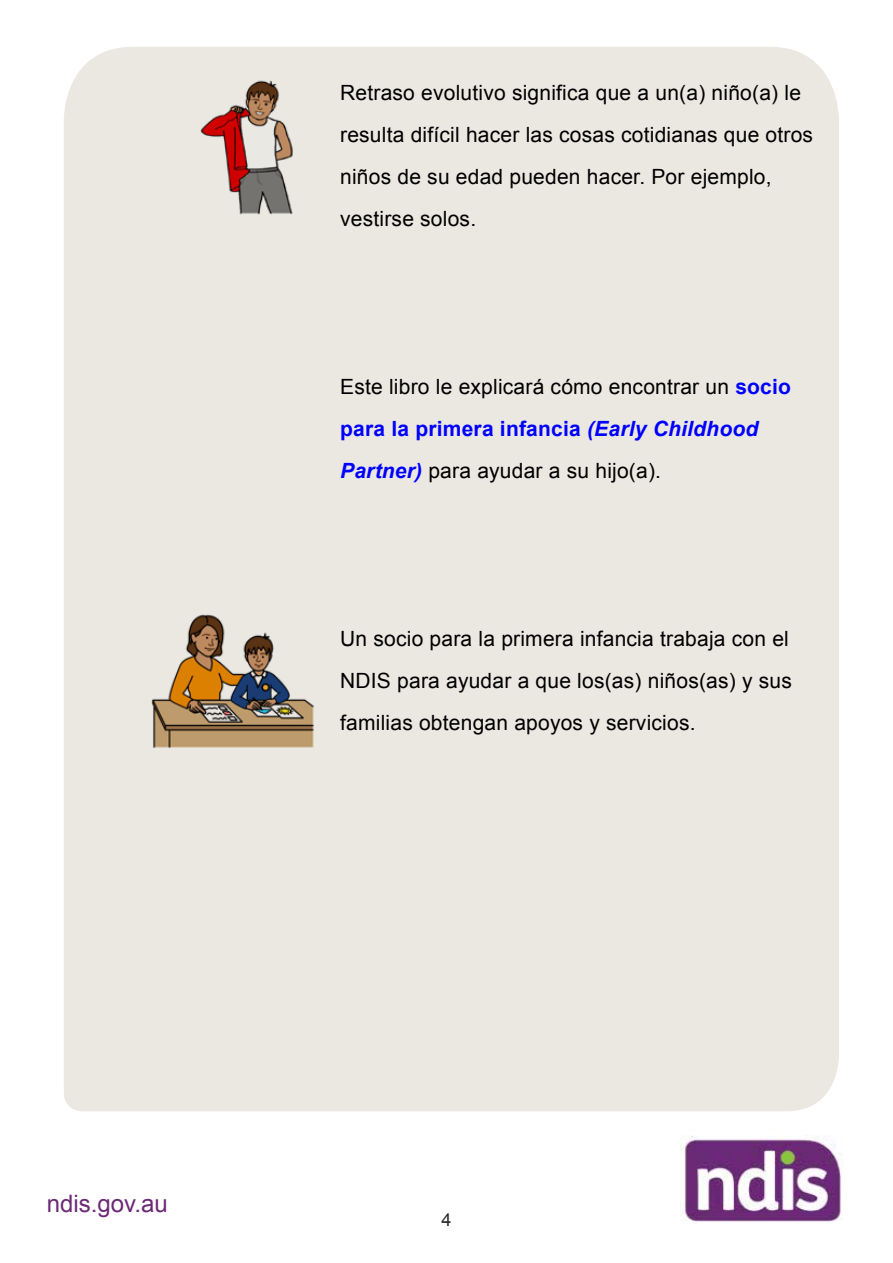
<style>
.page{position:relative;width:893px;height:1263px;background:#fff}
.page>*{position:absolute;margin:0;border:0;box-sizing:border-box;transform-origin:0 0}
.t1{font:24px "Arial";color:#6b2976}
.t2{font:21px/42px "Arial";letter-spacing:.01em;color:#000}
.t3{font:18px "Arial";color:#292829}
.s1{font-weight:700;color:#00f}
.s2{font-weight:700;font-style:italic;color:#00f}
</style>
<div class="page">
<img style="left:680px;top:1136px;width:162px;height:87px">
<div style="left:64px;top:47px;width:775px;height:1064px;background:#ebe8e2"></div>
<img style="left:189px;top:69px;width:130px;height:147px">
<img style="left:148px;top:611px;width:171px;height:139px">
<p class="t2" style="left:340px;top:72px;width:474px">Retraso evolutivo significa que a un(a) niño(a) le resulta difícil hacer las cosas cotidianas que otros niños de su edad pueden hacer. Por ejemplo, vestirse solos.</p>
<p class="t2" style="left:340px;top:366px;width:452px">Este libro le explicará cómo encontrar un <span class="s1">socio para la primera infancia</span> <span class="s2">(Early Childhood<br>Partner)</span> para ayudar a su hijo(a).</p>
<p class="t2" style="left:340px;top:618px;width:453px">Un socio para la primera infancia trabaja con el<br>NDIS para ayudar a que los(as) niños(as) y sus familias obtengan apoyos y servicios.</p>
<p class="t1" style="left:47px;top:1188px;width:122px">ndis.gov.au</p>
<p class="t3" style="left:441px;top:1208px;width:12px">4</p>
</div>
